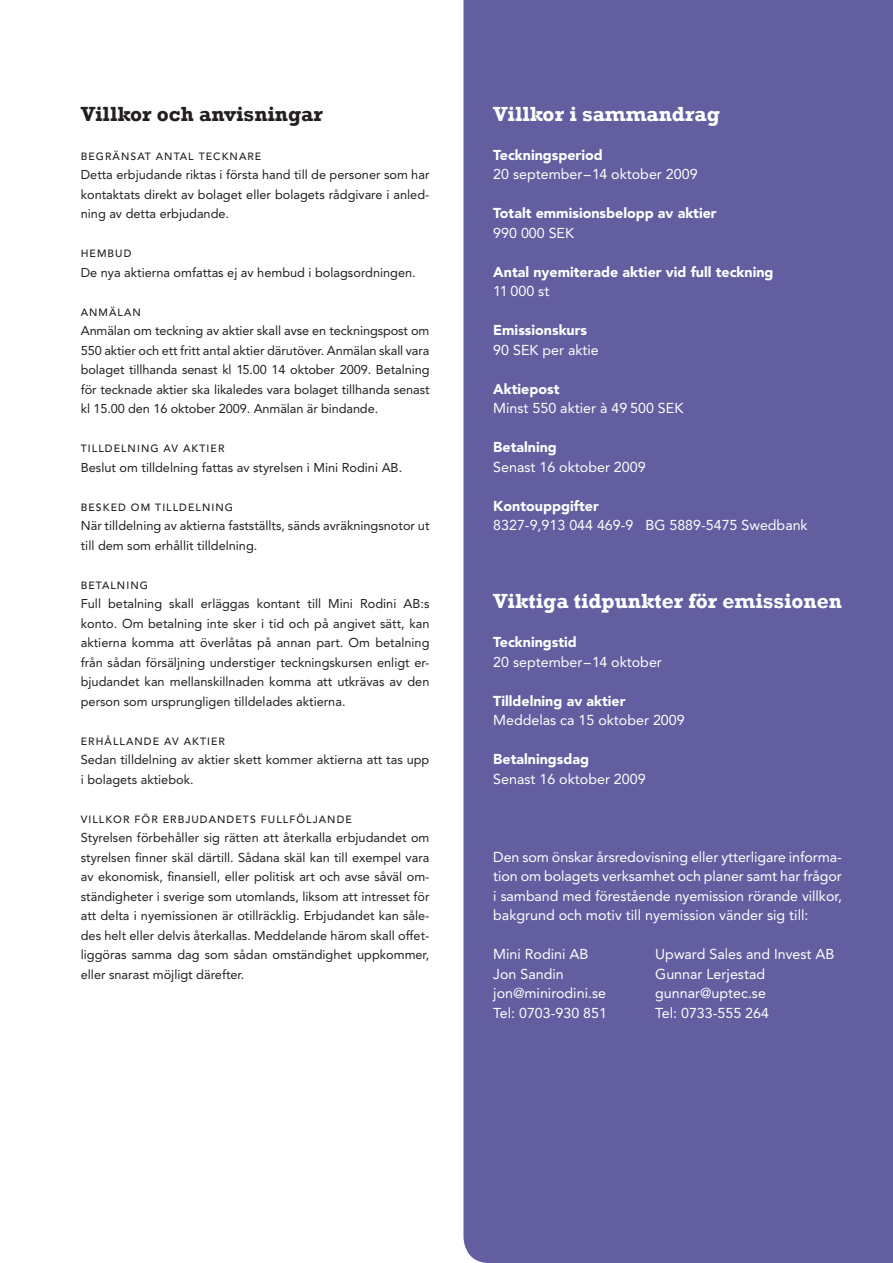
<style>
.page{position:relative;width:893px;height:1263px;background:#fff}
.page>*{position:absolute;margin:0;border:0;box-sizing:border-box;transform-origin:0 0}
.t1{font:700 21px "Rockwell";color:#fff}
.t2{font:700 21px "Rockwell";color:#231f20}
.t3{font:14.25px/19.5px "Avenir";color:#fff;text-align:justify}
.t4{font:900 14.25px "Avenir";color:#fff}
.t5{font:12.75px/19.5px "Avenir";color:#231f20;text-align:justify}
.t6{font:500 10.5px "Avenir";letter-spacing:.1em;color:#231f20}
</style>
<div class="page">
<div style="left:463px;top:0;width:430px;height:1263px;background:#635ea0"></div>
<h1 class="t2" style="left:81px;top:101px;width:244px">Villkor och anvisningar</h1>
<p class="t6" style="left:81px;top:150px;width:182px">BEGRÄNSAT ANTAL TECKNARE</p>
<p class="t5" style="left:81px;top:165px;width:350px">Detta erbjudande riktas i första hand till de personer som har kontaktats direkt av bolaget eller bolagets rådgivare i anled&shy;ning av detta erbjudande.</p>
<p class="t6" style="left:81px;top:248px;width:52px">HEMBUD</p>
<p class="t5" style="left:81px;top:263px;width:336px">De nya aktierna omfattas ej av hembud i bolagsordningen.</p>
<p class="t6" style="left:81px;top:306px;width:62px">ANMÄLAN</p>
<p class="t5" style="left:81px;top:321px;width:350px">Anmälan om teckning av aktier skall avse en teckningspost om 550 aktier och ett fritt antal aktier därutöver. Anmälan skall vara bolaget tillhanda senast kl 15.00 14 oktober 2009. Betalning för tecknade aktier ska likaledes vara bolaget tillhanda senast kl 15.00 den 16 oktober 2009. Anmälan är bindande.</p>
<p class="t6" style="left:81px;top:443px;width:145px">TILLDELNING AV AKTIER</p>
<p class="t5" style="left:81px;top:458px;width:323px">Beslut om tilldelning fattas av styrelsen i Mini Rodini ab.</p>
<p class="t6" style="left:81px;top:501px;width:154px">BESKED OM TILLDELNING</p>
<p class="t5" style="left:81px;top:516px;width:350px">När tilldelning av aktierna fastställts, sänds avräkningsnotor ut till dem som erhållit tilldelning.</p>
<p class="t6" style="left:81px;top:579px;width:69px">BETALNING</p>
<p class="t5" style="left:81px;top:594px;width:350px">Full betalning skall erläggas kontant till Mini Rodini ab:s konto. Om betalning inte sker i tid och på angivet sätt, kan aktierna komma att överlåtas på annan part. Om betalning från sådan försäljning understiger teckningskursen enligt er&shy;bjudandet kan mellanskillnaden komma att utkrävas av den person som ursprungligen tilldelades aktierna.</p>
<p class="t6" style="left:81px;top:735px;width:146px">ERHÅLLANDE AV AKTIER</p>
<p class="t5" style="left:81px;top:750px;width:350px">Sedan tilldelning av aktier skett kommer aktierna att tas upp i bolagets aktiebok.</p>
<p class="t6" style="left:81px;top:813px;width:273px">VILLKOR FÖR ERBJ UDANDETS FULLFÖLJANDE</p>
<p class="t5" style="left:81px;top:828px;width:350px">Styrelsen förbehåller sig rätten att återkalla erbjudandet om styrelsen finner skäl därtill. Sådana skäl kan till exempel vara av ekonomisk, finansiell, eller politisk art och avse såväl om&shy;ständigheter i sverige som utomlands, liksom att intresset för att delta i nyemissionen är otillräcklig. Erbjudandet kan såle&shy;des helt eller delvis återkallas. Meddelande härom skall offet&shy;liggöras samma dag som sådan omständighet uppkommer, eller snarast möjligt därefter.</p>
<h1 class="t1" style="left:493px;top:101px;width:228px">Villkor i sammandrag</h1>
<p class="t4" style="left:493px;top:146px;width:111px">Teckningsperiod</p>
<p class="t3" style="left:493px;top:165px;width:206px">20 september–14 oktober 2009</p>
<p class="t4" style="left:493px;top:205px;width:225px">Totalt emmisionsbelopp av aktier</p>
<p class="t3" style="left:493px;top:223px;width:73px">990 000 SEK</p>
<p class="t4" style="left:493px;top:263px;width:282px">Antal nyemiterade aktier vid full teckning</p>
<p class="t3" style="left:493px;top:282px;width:58px">11 000 st</p>
<p class="t4" style="left:493px;top:322px;width:95px">Emissionskurs</p>
<p class="t3" style="left:493px;top:340px;width:107px">90 SEK per aktie</p>
<p class="t4" style="left:493px;top:380px;width:68px">Aktiepost</p>
<p class="t3" style="left:493px;top:399px;width:182px">Minst 550 aktier à 49 500 SEK</p>
<p class="t4" style="left:493px;top:439px;width:65px">Betalning</p>
<p class="t3" style="left:493px;top:457px;width:154px">Senast 16 oktober 2009</p>
<p class="t4" style="left:493px;top:497px;width:107px">Kontouppgifter</p>
<p class="t3" style="left:493px;top:516px;width:316px">8327-9,913 044 469-9 BG 5889-5475 Swedbank</p>
<h1 class="t1" style="left:493px;top:588px;width:350px">Viktiga tidpunkter för emissionen</h1>
<p class="t4" style="left:493px;top:634px;width:85px">Teckningstid</p>
<p class="t3" style="left:493px;top:652px;width:170px">20 september–14 oktober</p>
<p class="t4" style="left:493px;top:692px;width:134px">Tilldelning av aktier</p>
<p class="t3" style="left:493px;top:710px;width:193px">Meddelas ca 15 oktober 2009</p>
<p class="t4" style="left:493px;top:750px;width:97px">Betalningsdag</p>
<p class="t3" style="left:493px;top:769px;width:154px">Senast 16 oktober 2009</p>
<p class="t3" style="left:493px;top:847px;width:350px">Den som önskar årsredovisning eller ytterligare informa&shy;tion om bolagets verksamhet och planer samt har frågor i samband med förestående nyemission rörande villkor, bakgrund och motiv till nyemission vänder sig till:</p>
<p class="t3" style="left:493px;top:944px;width:87px">Mini Rodini AB</p>
<p class="t3" style="left:655px;top:944px;width:171px">Upward Sales and Invest AB</p>
<p class="t3" style="left:493px;top:964px;width:72px">Jon Sandin</p>
<p class="t3" style="left:655px;top:964px;width:111px">Gunnar Lerjestad</p>
<p class="t3" style="left:493px;top:983px;width:114px">jon@minirodini.se</p>
<p class="t3" style="left:655px;top:983px;width:112px">gunnar@uptec.se</p>
<p class="t3" style="left:493px;top:1003px;width:115px">Tel: 0703-930 851</p>
<p class="t3" style="left:655px;top:1003px;width:115px">Tel: 0733-555 264</p>
</div>
